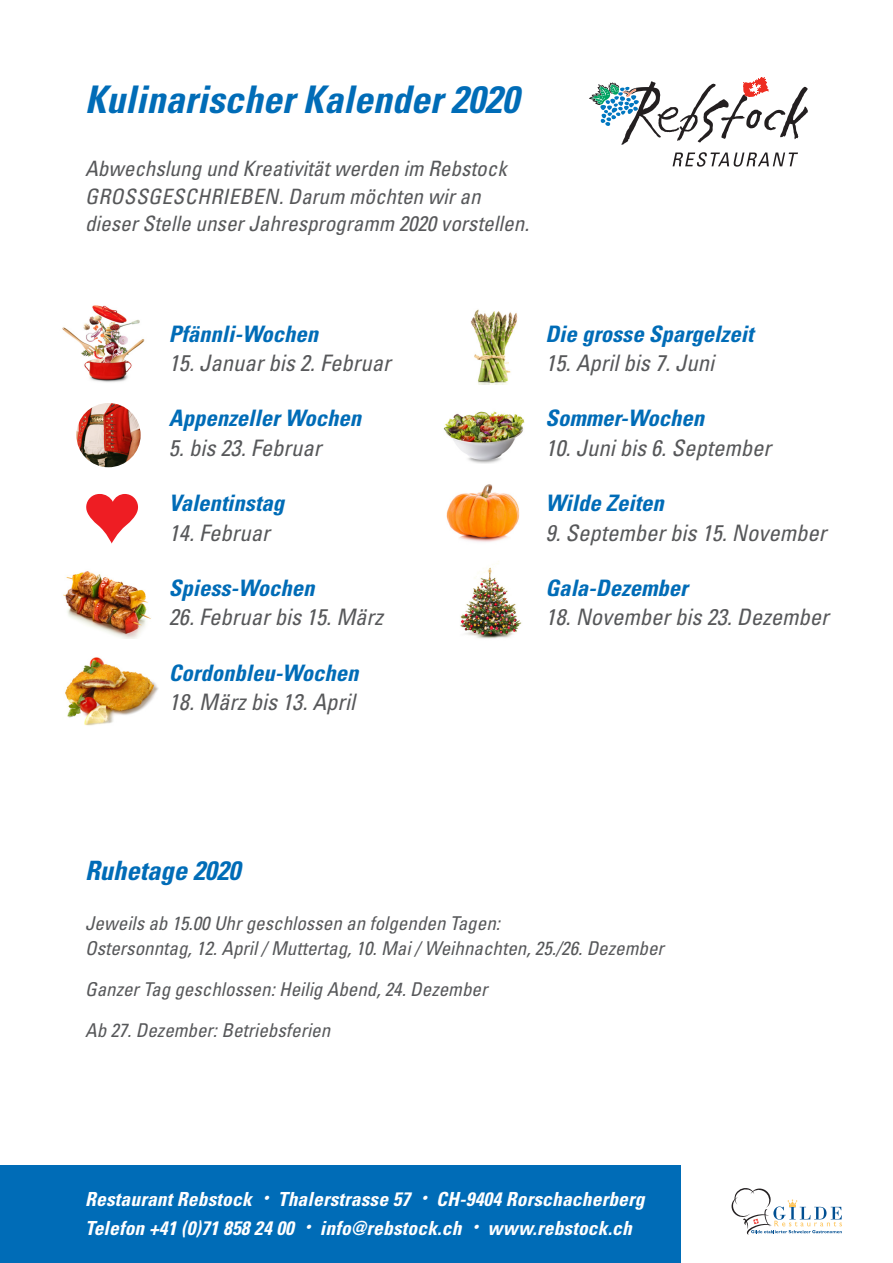
<style>
.page{position:relative;width:893px;height:1263px;background:#fff}
.page>*{position:absolute;margin:0;border:0;box-sizing:border-box;transform-origin:0 0}
.t1{font:italic 700 condensed 38.1px "Univers";color:#006cb7}
.t2{font:italic 700 condensed 26.7px "Univers";color:#006cb7}
.t3{font:italic condensed 22.65px "Univers";color:#57585a}
.t4{font:italic 700 condensed 22.65px "Univers";color:#006cb7}
.t5{font:italic condensed 21.15px/27.5px "Univers";color:#57585a}
.t6{font:italic 700 condensed 19.5px/29.1px "Univers";letter-spacing:.01em;color:#fff}
.t7{font:italic condensed 19.05px/24.8px "Univers";color:#57585a}
</style>
<div class="page">
<div style="left:0;top:1165px;width:681px;height:98px;background:#006cb7"></div>
<svg style="left:589px;top:77px;width:219px;height:68px"></svg>
<svg style="left:673px;top:152px;width:125px;height:15px"></svg>
<svg style="left:731px;top:1188px;width:111px;height:47px"></svg>
<img style="left:62px;top:305px;width:83px;height:77px">
<img style="left:471px;top:309px;width:47px;height:76px">
<img style="left:443px;top:411px;width:82px;height:53px">
<img style="left:446px;top:484px;width:74px;height:58px">
<img style="left:460px;top:561px;width:62px;height:78px">
<img style="left:76px;top:403px;width:65px;height:64px;border-radius:32px">
<svg style="left:86px;top:494px;width:52px;height:50px"></svg>
<img style="left:63px;top:571px;width:88px;height:67px">
<img style="left:65px;top:657px;width:93px;height:69px">
<p class="t1" style="left:85px;top:76px;width:435px">Kulinarischer Kalender 2020</p>
<p class="t5" style="left:85px;top:155px;width:445px">Abwechslung und Kreativität werden im Rebstock<br>GROSSGESCHRIEBEN. Darum möchten wir an dieser Stelle unser Jahresprogramm 2020 vorstellen.</p>
<p class="t4" style="left:169px;top:320px;width:151px">Pfännli-Wochen</p>
<p class="t3" style="left:169px;top:349px;width:223px">15. Januar bis 2. Februar</p>
<p class="t4" style="left:169px;top:404px;width:194px">Appenzeller Wochen</p>
<p class="t3" style="left:169px;top:433px;width:154px">5. bis 23. Februar</p>
<p class="t4" style="left:169px;top:489px;width:117px">Valentinstag</p>
<p class="t3" style="left:169px;top:518px;width:102px">14. Februar</p>
<p class="t4" style="left:169px;top:574px;width:147px">Spiess-Wochen</p>
<p class="t3" style="left:169px;top:603px;width:216px">26. Februar bis 15. März</p>
<p class="t4" style="left:169px;top:659px;width:191px">Cordonbleu-Wochen</p>
<p class="t3" style="left:169px;top:688px;width:188px">18. März bis 13. April</p>
<p class="t4" style="left:545px;top:320px;width:209px">Die grosse Spargelzeit</p>
<p class="t3" style="left:545px;top:349px;width:170px">15. April bis 7. Juni</p>
<p class="t4" style="left:545px;top:404px;width:160px">Sommer-Wochen</p>
<p class="t3" style="left:545px;top:433px;width:227px">10. Juni bis 6. September</p>
<p class="t4" style="left:545px;top:489px;width:120px">Wilde Zeiten</p>
<p class="t3" style="left:545px;top:518px;width:282px">9. September bis 15. November</p>
<p class="t4" style="left:545px;top:574px;width:144px">Gala-Dezember</p>
<p class="t3" style="left:545px;top:603px;width:285px">18. November bis 23. Dezember</p>
<p class="t2" style="left:85px;top:854px;width:157px">Ruhetage 2020</p>
<p class="t7" style="left:85px;top:911px;width:580px">Jeweils ab 15.00 Uhr geschlossen an folgenden Tagen:<br>Ostersonntag, 12. April / Muttertag, 10. Mai / Weihnachten, 25./26. Dezember</p>
<p class="t7" style="left:85px;top:976px;width:404px">Ganzer Tag geschlossen: Heilig Abend, 24. Dezember</p>
<p class="t7" style="left:85px;top:1017px;width:247px">Ab 27. Dezember: Betriebsferien</p>
<p class="t6" style="left:85px;top:1184px;width:561px">Restaurant Rebstock <sup>•</sup> Thalerstrasse 57 <sup>•</sup> CH-9404 Rorschacherberg<br>Telefon +41 (0)71 858 24 00 <sup>•</sup> info@rebstock.ch <sup>•</sup> www.rebstock.ch</p>
</div>
